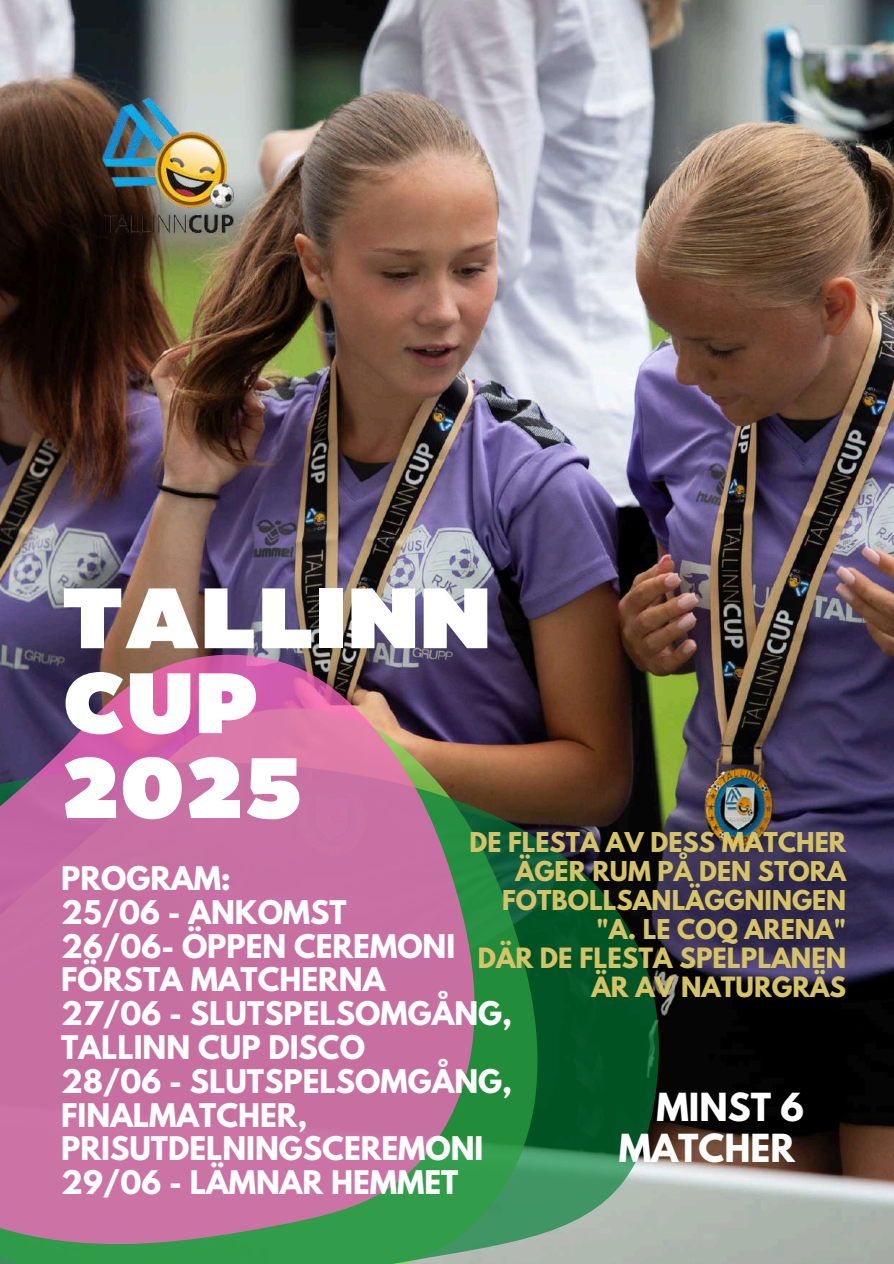
<style>
.page{position:relative;width:894px;height:1264px;background:#fff}
.page>*{position:absolute;margin:0;border:0;box-sizing:border-box;transform-origin:0 0}
.t1{font:85.35px/84.9px "Monami";color:#fff}
.t2{font:700 34.2px/41.1px "League Spartan";color:#fff;text-align:right}
.t3{font:700 28.8px/33.8px "League Spartan";color:#fff}
.t4{font:700 24.75px/29.7px "League Spartan";color:#d6c368;text-align:right}
.t5{font:700 24.15px/28.8px "League Spartan";color:#d6c368;text-align:right}
</style>
<div class="page">
<img style="left:0;top:0;width:893px;height:1263px">
<img style="left:93px;top:89px;width:154px;height:154px">
<svg style="left:584px;top:620px;width:132px;height:643px"></svg>
<svg style="left:0;top:556px;width:584px;height:707px;fill:#c76fa1"></svg>
<h1 class="t1" style="left:61px;top:580px;width:431px">TALLINN<br>CUP<br>2025</h1>
<p class="t5" style="left:469px;top:831px;width:378px">DE FLESTA AV DESS MATCHER<br>ÄGER RUM PÅ DEN STORA<br>FOTBOLLSANLÄGGNINGEN "A. LE COQ ARENA"</p>
<p class="t4" style="left:477px;top:946px;width:370px">DÄR DE FLESTA SPELPLANEN<br>ÄR AV NATURGRÄS</p>
<p class="t3" style="left:61px;top:865px;width:452px">PROGRAM:<br>25/06 - ANKOMST<br>26/06- ÖPPEN CEREMONI<br>FÖRSTA MATCHERNA<br>27/06 - SLUTSPELSOMGÅNG,<br>TALLINN CUP DISCO<br>28/06 - SLUTSPELSOMGÅNG,<br>FINALMATCHER,<br>PRISUTDELNINGSCEREMONI<br>29/06 - LÄMNAR HEMMET</p>
<p class="t2" style="left:618px;top:1091px;width:187px">MINST 6<br>MATCHER</p>
</div>
